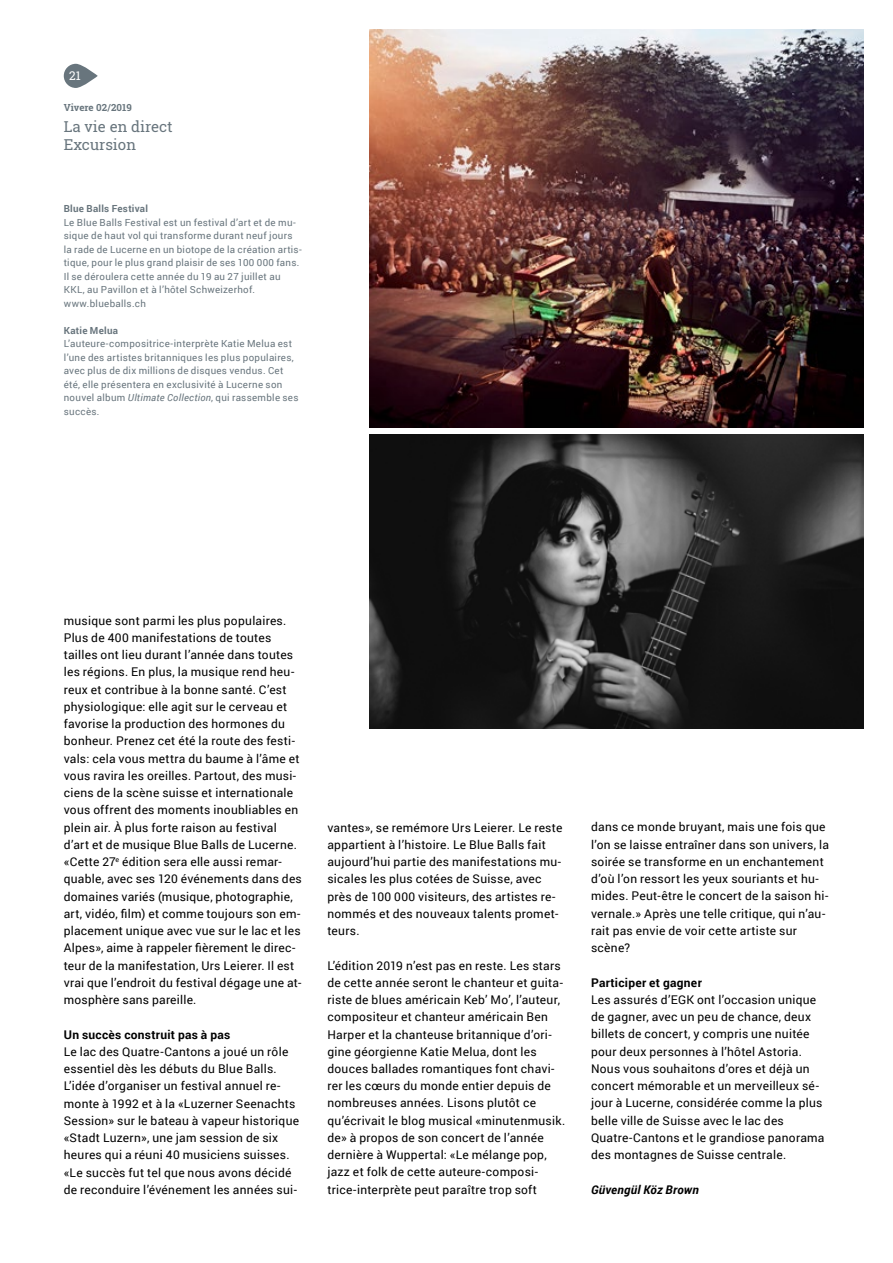
<style>
.page{position:relative;width:893px;height:1263px;background:#fff}
.page>*{position:absolute;margin:0;border:0;box-sizing:border-box;transform-origin:0 0}
.t1{font:15px/18px "Roboto Slab";color:#68757d}
.t2{font:12px/17.2px "Roboto";letter-spacing:.025em;color:#000}
.t3{font:700 12px "Roboto";letter-spacing:.025em;color:#000}
.t4{font:italic 700 12px "Roboto";letter-spacing:.02em;color:#000}
.t5{font:12px "Roboto Slab";color:#fff}
.t6{font:9.75px/13.5px "Roboto";letter-spacing:.03em;color:#68757d}
.t7{font:700 9.75px "Roboto";letter-spacing:.03em;color:#68757d}
.t8{font:700 9.75px "Roboto Slab";color:#68757d}
.s1{font-style:italic}
</style>
<div class="page">
<svg style="left:64px;top:64px;width:34px;height:24px"></svg>
<img style="left:370px;top:30px;width:493px;height:397px">
<img style="left:370px;top:435px;width:493px;height:293px">
<p class="t5" style="left:69px;top:67px;width:13px">21</p>
<p class="t8" style="left:64px;top:100px;width:70px">Vivere 02 / 2019</p>
<p class="t1" style="left:64px;top:117px;width:110px">La vie en direct<br>Excursion</p>
<p class="t7" style="left:64px;top:202px;width:86px">Blue Balls Festival</p>
<p class="t6" style="left:64px;top:215px;width:239px">Le Blue Balls Festival est un festival d’art et de mu&shy;sique de haut vol qui transforme durant neuf jours la rade de Lucerne en un biotope de la création artis&shy;tique, pour le plus grand plaisir de ses 100 000 fans.<br>Il se déroulera cette année du 19 au 27 juillet au KKL, au Pavillon et à l’hôtel Schweizerhof. www.blueballs.ch</p>
<p class="t7" style="left:64px;top:323px;width:56px">Katie Melua</p>
<p class="t6" style="left:64px;top:337px;width:236px">L’auteure-compositrice-interprète Katie Melua est l’une des artistes britanniques les plus populaires, avec plus de dix millions de disques vendus. Cet été, elle présentera en exclusivité à Lucerne son nouvel album <span class="s1">Ultimate Collection</span>, qui rassemble ses succès.</p>
<p class="t2" style="left:64px;top:611px;width:240px">musique sont parmi les plus populaires.<br>Plus de 400 manifestations de toutes tailles ont lieu durant l’année dans toutes les régions. En plus, la musique rend heu&shy;reux et contribue à la bonne santé. C’est physiologique: elle agit sur le cerveau et favorise la production des hormones du bonheur. Prenez cet été la route des festi&shy;vals: cela vous mettra du baume à l’âme et vous ravira les oreilles. Partout, des musi&shy;ciens de la scène suisse et internationale vous offrent des moments inoubliables en plein air. À plus forte raison au festival d’art et de musique Blue Balls de Lucerne. «Cette 27<sup>e</sup> édition sera elle aussi remar&shy;quable, avec ses 120 événements dans des domaines variés (musique, photographie, art, vidéo, film) et comme toujours son em&shy;placement unique avec vue sur le lac et les Alpes», aime à rappeler fièrement le direc&shy;teur de la manifestation, Urs Leierer. Il est vrai que l’endroit du festival dégage une at&shy;mosphère sans pareille.</p>
<p class="t3" style="left:64px;top:1026px;width:168px">Un succès construit pas à pas</p>
<p class="t2" style="left:64px;top:1042px;width:237px">Le lac des Quatre-Cantons a joué un rôle essentiel dès les débuts du Blue Balls.<br>L’idée d’organiser un festival annuel re&shy;monte à 1992 et à la «Luzerner Seenachts Session» sur le bateau à vapeur historique «Stadt Luzern», une jam session de six heures qui a réuni 40 musiciens suisses. «Le succès fut tel que nous avons décidé de reconduire l’événement les années sui-</p>
<p class="t2" style="left:327px;top:818px;width:236px">vantes», se remémore Urs Leierer. Le reste appartient à l’histoire. Le Blue Balls fait aujourd’hui partie des manifestations mu&shy;sicales les plus cotées de Suisse, avec près de 100 000 visiteurs, des artistes re&shy;nommés et des nouveaux talents promet&shy;teurs.</p>
<p class="t2" style="left:327px;top:956px;width:239px">L’édition 2019 n’est pas en reste. Les stars de cette année seront le chanteur et guita&shy;riste de blues américain Keb’ Mo’, l’auteur, compositeur et chanteur américain Ben Harper et la chanteuse britannique d’ori&shy;gine géorgienne Katie Melua, dont les douces ballades romantiques font chavi&shy;rer les cœurs du monde entier depuis de nombreuses années. Lisons plutôt ce qu’écrivait le blog musical «minutenmusik. de» à propos de son concert de l’année dernière à Wuppertal: «Le mélange pop, jazz et folk de cette auteure-composi&shy;trice-interprète peut paraître trop soft</p>
<p class="t2" style="left:591px;top:818px;width:240px">dans ce monde bruyant, mais une fois que l’on se laisse entraîner dans son univers, la soirée se transforme en un enchantement d’où l’on ressort les yeux souriants et hu&shy;mides. Peut-être le concert de la saison hi&shy;vernale.» Après une telle critique, qui n’au&shy;rait pas envie de voir cette artiste sur scène?</p>
<p class="t3" style="left:591px;top:974px;width:112px">Participer et gagner</p>
<p class="t2" style="left:591px;top:990px;width:235px">Les assurés d’EGK ont l’occasion unique de gagner, avec un peu de chance, deux billets de concert, y compris une nuitée pour deux personnes à l’hôtel Astoria.<br>Nous vous souhaitons d’ores et déjà un concert mémorable et un merveilleux sé&shy;jour à Lucerne, considérée comme la plus belle ville de Suisse avec le lac des Quatre-Cantons et le grandiose panorama des montagnes de Suisse centrale.</p>
<p class="t4" style="left:591px;top:1181px;width:109px">Güvengül Köz Brown</p>
</div>
